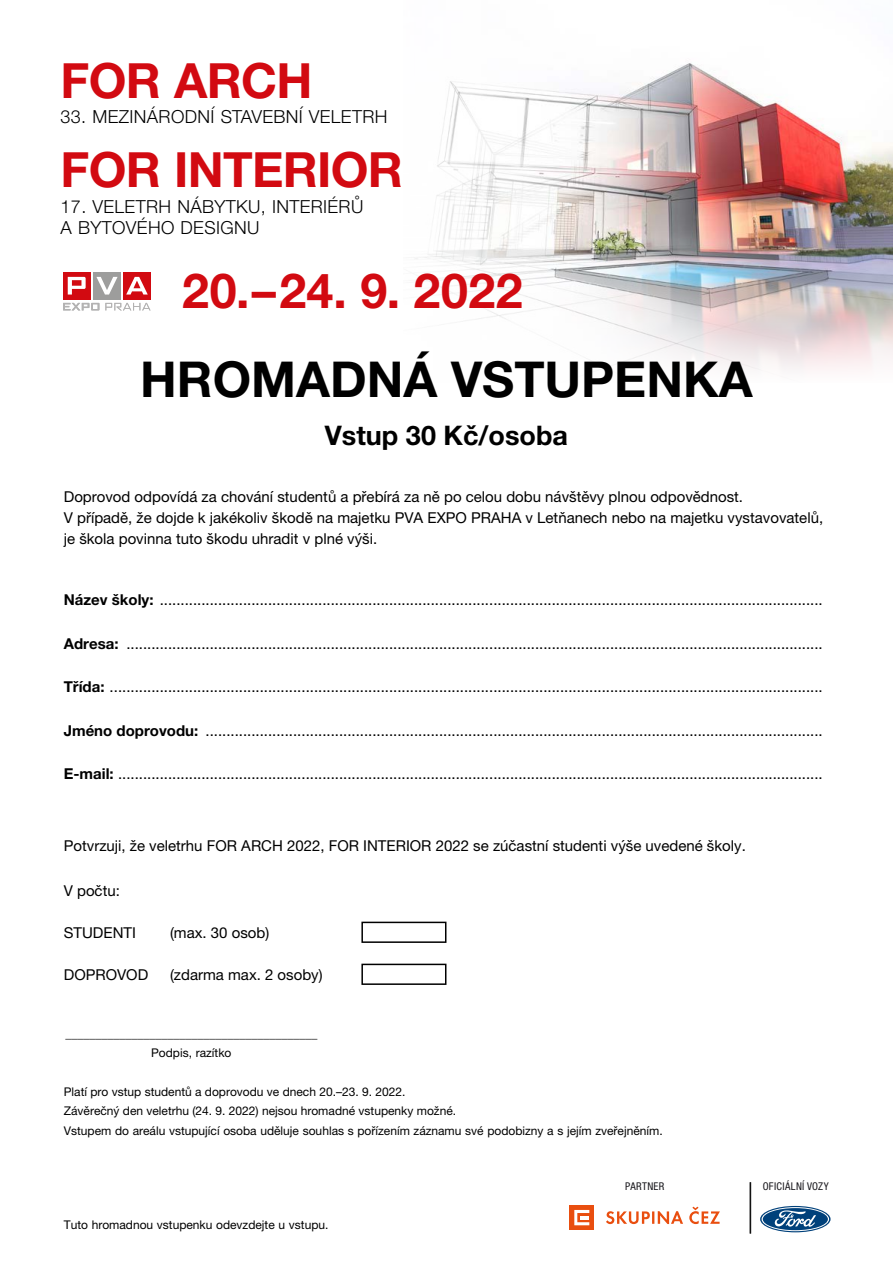
<style>
.page{position:relative;width:893px;height:1263px;background:#fff}
.page>*{position:absolute;margin:0;border:0;box-sizing:border-box;transform-origin:0 0}
.t1{font:700 49.5px "Helvetica Neue LT Pro";color:#000}
.Normální{font:700 48.6px "Helvetica Neue LT Pro";letter-spacing:-.015em;color:#d20a11}
.t2{font:700 48.3px "Helvetica Neue LT Pro";letter-spacing:.015em;color:#d20a11}
.t3{font:700 27px "Helvetica Neue LT Pro";color:#000}
.Normální-2{font:300 18px/21px "Helvetica Neue LT Pro";letter-spacing:.02em;color:#000}
.t4{font:15px/21px "Helvetica Neue LT Pro";color:#000}
.Normální-3{font:12px "Helvetica Neue LT Pro";color:#000}
.t5{font:condensed 10.65px "Helvetica Neue LT Pro";letter-spacing:.03em;color:#19181d}
.s1{font-weight:700}
</style>
<div class="page">
<img style="left:436px;top:63px;width:457px;height:163px">
<img style="left:415px;top:226px;width:478px;height:144px">
<div style="left:361px;top:922px;width:85px;height:21px;border:2px solid #000"></div>
<div style="left:361px;top:964px;width:85px;height:21px;border:2px solid #000"></div>
<div style="left:63px;top:272px;width:27px;height:27px;background:#d20a11"></div>
<div style="left:93px;top:272px;width:28px;height:27px;background:#9d9d9c"></div>
<div style="left:123px;top:272px;width:28px;height:27px;background:#d20a11"></div>
<svg style="left:68px;top:277px;width:18px;height:18px"></svg>
<svg style="left:96px;top:277px;width:22px;height:18px"></svg>
<svg style="left:126px;top:277px;width:22px;height:18px"></svg>
<svg style="left:63px;top:303px;width:88px;height:7px"></svg>
<hr style="left:750px;top:1182px;width:1px;height:51px;background:#000">
<svg style="left:760px;top:1206px;width:70px;height:26px"></svg>
<div style="left:570px;top:1205px;width:24px;height:25px;background:#e94e0f"></div>
<svg style="left:574px;top:1210px;width:15px;height:15px"></svg>
<svg style="left:606px;top:1206px;width:114px;height:18px"></svg>
<p class="Normální" style="left:61px;top:50px;width:253px">FOR ARCH</p>
<p class="Normální-2" style="left:61px;top:106px;width:328px">33. MEZINÁRODNÍ STAVEBNÍ VELETRH</p>
<p class="Normální" style="left:61px;top:140px;width:344px">FOR INTERIOR</p>
<p class="Normální-2" style="left:61px;top:195px;width:304px">17. VELETRH NÁBYTKU, INTERIÉRŮ<br>A BYTOVÉHO DESIGNU</p>
<p class="t2" style="left:182px;top:260px;width:342px">20.–24. 9. 2022</p>
<p class="t1" style="left:140px;top:348px;width:614px">HROMADNÁ VSTUPENKA</p>
<p class="t3" style="left:325px;top:418px;width:245px">Vstup 30 Kč/osoba</p>
<p class="t4" style="left:64px;top:485px;width:681px">Doprovod odpovídá za chování studentů a přebírá za ně po celou dobu návštěvy plnou odpovědnost.</p>
<p class="t4" style="left:64px;top:506px;width:761px">V případě, že dojde k jakékoliv škodě na majetku PVA EXPO PRAHA v Letňanech nebo na majetku vystavovatelů, je škola povinna tuto škodu uhradit v plné výši.</p>
<p class="t4" style="left:64px;top:589px;width:760px"><span class="s1">Název školy:</span> ...............................................................................................................................................................</p>
<p class="t4" style="left:64px;top:632px;width:760px"><span class="s1">Adresa:</span> .......................................................................................................................................................................</p>
<p class="t4" style="left:64px;top:676px;width:760px"><span class="s1">Třída:</span> ...........................................................................................................................................................................</p>
<p class="t4" style="left:64px;top:719px;width:760px"><span class="s1">Jméno doprovodu:</span> ....................................................................................................................................................</p>
<p class="t4" style="left:64px;top:763px;width:760px"><span class="s1">E-mail:</span> .........................................................................................................................................................................</p>
<p class="t4" style="left:64px;top:835px;width:684px">Potvrzuji, že veletrhu FOR ARCH 2022, FOR INTERIOR 2022 se zúčastní studenti výše uvedené školy.</p>
<p class="t4" style="left:64px;top:879px;width:58px">V počtu:</p>
<p class="t4" style="left:64px;top:921px;width:74px">STUDENTI</p>
<p class="t4" style="left:170px;top:921px;width:101px">(max. 30 osob)</p>
<p class="t4" style="left:64px;top:963px;width:86px">DOPROVOD</p>
<p class="t4" style="left:170px;top:963px;width:154px">(zdarma max. 2 osoby)</p>
<p class="Normální-3" style="left:65px;top:1026px;width:253px">__________________________________________</p>
<p class="Normální-3" style="left:151px;top:1045px;width:82px">Podpis, razítko</p>
<p class="Normální-3" style="left:64px;top:1085px;width:343px">Platí pro vstup studentů a doprovodu ve dnech 20.–23. 9. 2022.</p>
<p class="Normální-3" style="left:64px;top:1104px;width:394px">Závěrečný den veletrhu (24. 9. 2022) nejsou hromadné vstupenky možné.</p>
<p class="Normální-3" style="left:64px;top:1123px;width:600px">Vstupem do areálu vstupující osoba uděluje souhlas s pořízením záznamu své podobizny a s jejím zveřejněním.</p>
<p class="Normální-3" style="left:64px;top:1218px;width:266px">Tuto hromadnou vstupenku odevzdejte u vstupu.</p>
<p class="t5" style="left:625px;top:1180px;width:41px">PARTNER</p>
<p class="t5" style="left:763px;top:1180px;width:67px">OFICIÁLNÍ VOZY</p>
</div>
